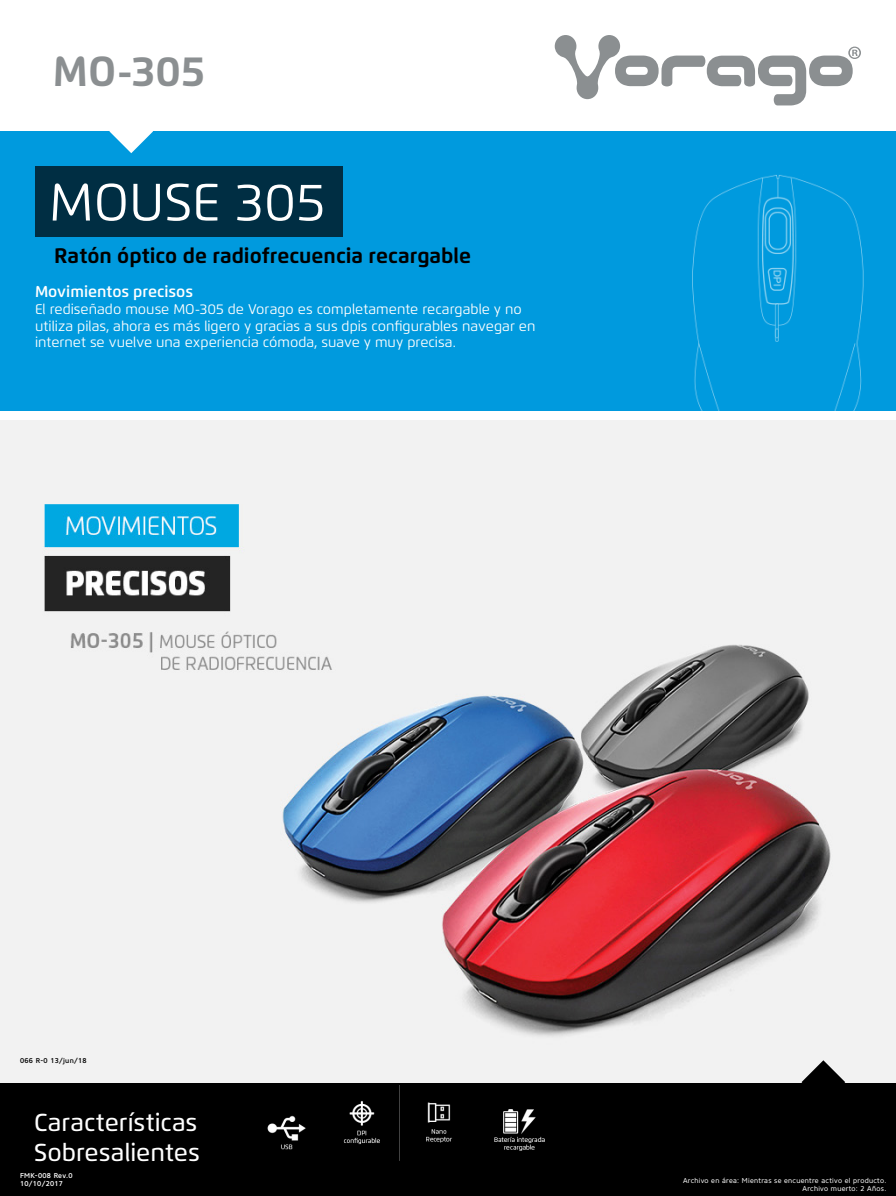
<style>
.page{position:relative;width:896px;height:1196px;background:#fff}
.page>*{position:absolute;margin:0;border:0;box-sizing:border-box;transform-origin:0 0}
.t1{font:52.5px "Flexo";color:#fff}
.t2{font:700 42px "Flexo";color:#8b8f91}
.t3{font:500 24.5px/29.4px "Flexo";color:#fff}
.t4{font:700 21px "Flexo";color:#000}
.t5{font:600 15.75px "Flexo";color:#fff}
.t6{font:14px/16.8px "Flexo";color:#fff}
.t7{font:7px/7.9px "Core Sans N45";letter-spacing:.04em;color:#fff;text-align:right}
.t8{font:500 7px/7.9px "Core Sans N55";letter-spacing:.04em;color:#fff}
.t9{font:500 7px "Core Sans N55";letter-spacing:.04em;color:#000}
</style>
<div class="page">
<div style="left:0;top:1082px;width:896px;height:113px;background:#000"></div>
<div style="left:0;top:131px;width:896px;height:280px;background:#009ade"></div>
<img style="left:0;top:420px;width:896px;height:661px">
<svg style="left:109px;top:131px;width:44px;height:22px"></svg>
<div style="left:35px;top:166px;width:308px;height:70px;background:#002e43"></div>
<svg style="left:802px;top:1060px;width:43px;height:23px"></svg>
<img style="left:343px;top:1085px;width:202px;height:75px">
<svg style="left:555px;top:35px;width:306px;height:70px"></svg>
<img style="left:267px;top:1115px;width:39px;height:35px">
<h2 class="t2" style="left:53px;top:45px;width:154px">MO-305</h2>
<h1 class="t1" style="left:49px;top:170px;width:278px">MOUSE 305</h1>
<h3 class="t4" style="left:54px;top:242px;width:418px">Ratón óptico de radiofrecuencia recargable</h3>
<p class="t5" style="left:35px;top:282px;width:160px">Movimientos precisos</p>
<p class="t6" style="left:35px;top:300px;width:502px">El rediseñado mouse MO-305 de Vorago es completamente recargable y no utiliza pilas, ahora es más ligero y gracias a sus dpis configurables navegar en internet se vuelve una experiencia cómoda, suave y muy precisa.</p>
<p class="t9" style="left:20px;top:1055px;width:68px">066 R-0 13/jun/18</p>
<h3 class="t3" style="left:34px;top:1107px;width:167px">Características<br>Sobresalientes</h3>
<p class="t8" style="left:20px;top:1171px;width:54px">FMK-008 Rev.0<br>10/10/2017</p>
<p class="t7" style="left:683px;top:1176px;width:205px">Archivo en área: Mientras se encuentre activo el producto.<br>Archivo muerto: 2 Años.</p>
</div>
